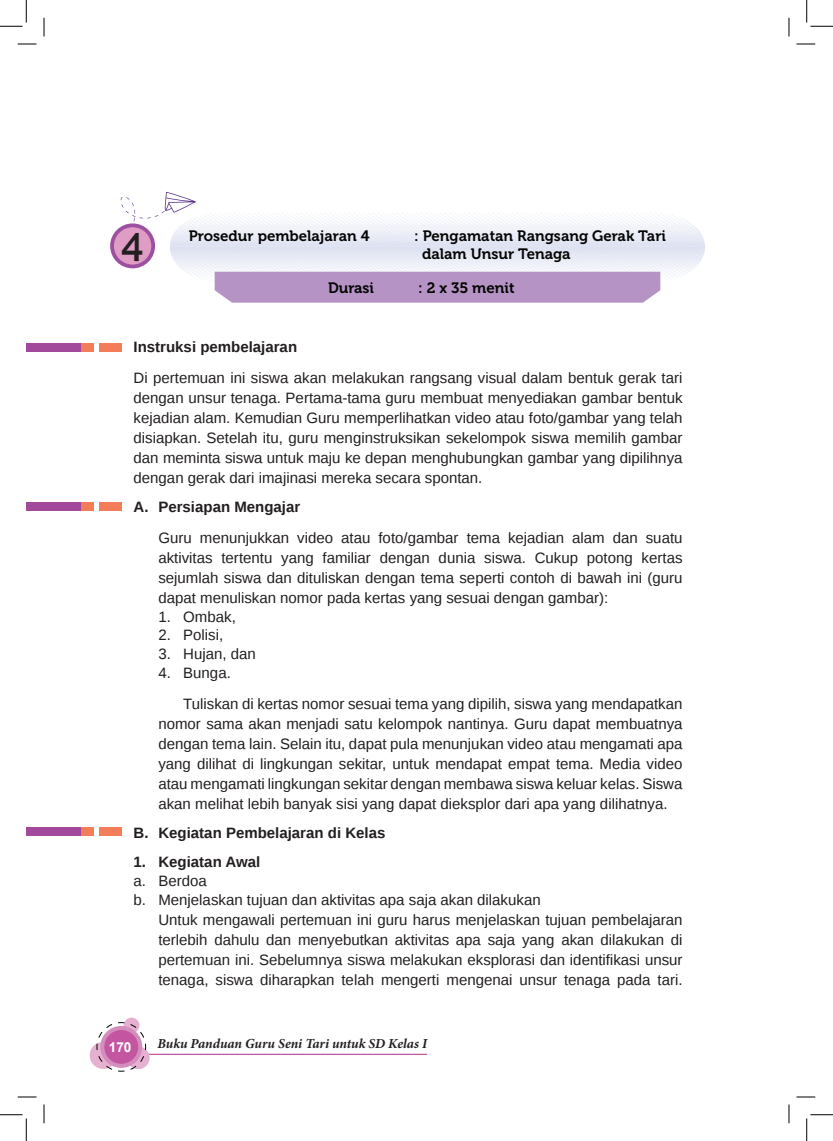
<style>
.page{position:relative;width:833px;height:1141px;background:#fff}
.page>*{position:absolute;margin:0;border:0;box-sizing:border-box;transform-origin:0 0}
.t1{font:600 40.25px "Raleway";color:#231f20}
.t2{font:15px/20px "Liberation Sans";color:#231f20;text-align:justify}
.t3{font:700 15px "Liberation Sans";color:#231f20}
.t4{font:15px/18px "Museo 700";color:#040503}
.t5{font:italic 700 13.75px "Minion Pro";letter-spacing:-.005em;color:#231f20}
.t6{font:700 13.62px "Arial";color:#fff}
</style>
<div class="page">
<hr style="left:123px;top:1053px;width:304px;height:1px;background:#c456a1">
<div style="left:90px;top:1041px;width:27px;height:27px;background:#e6b0d0;border-radius:50%"></div>
<svg style="left:124px;top:1017px;width:15px;height:16px"></svg>
<div style="left:127px;top:1046px;width:22px;height:23px;background:#e6b0d0;border-radius:50%"></div>
<svg style="left:96px;top:1021px;width:50px;height:51px"></svg>
<svg style="left:114px;top:192px;width:591px;height:110px"></svg>
<div style="left:112px;top:225px;width:41px;height:41px;background:#df9cc5;border-radius:50%"></div>
<div style="left:110px;top:223px;width:45px;height:45px;border:4px solid #9d509f;border-radius:50%"></div>
<div style="left:100px;top:343px;width:22px;height:9px;background:#f47d59"></div>
<div style="left:26px;top:343px;width:67px;height:9px;background:#a3499b"></div>
<div style="left:81px;top:343px;width:12px;height:9px;background:#f47d59"></div>
<div style="left:100px;top:502px;width:22px;height:8px;background:#f47d59"></div>
<div style="left:26px;top:502px;width:67px;height:8px;background:#a3499b"></div>
<div style="left:81px;top:502px;width:12px;height:8px;background:#f47d59"></div>
<div style="left:100px;top:827px;width:22px;height:9px;background:#f47d59"></div>
<div style="left:26px;top:827px;width:67px;height:9px;background:#a3499b"></div>
<div style="left:81px;top:827px;width:12px;height:9px;background:#f47d59"></div>
<svg style="left:18px;top:43px;width:18px;height:2px"></svg>
<svg style="left:796px;top:43px;width:18px;height:2px"></svg>
<svg style="left:18px;top:1096px;width:18px;height:1px"></svg>
<svg style="left:796px;top:1096px;width:18px;height:1px"></svg>
<svg style="left:43px;top:18px;width:2px;height:18px"></svg>
<svg style="left:43px;top:1104px;width:2px;height:19px"></svg>
<svg style="left:788px;top:18px;width:1px;height:18px"></svg>
<svg style="left:788px;top:1104px;width:1px;height:19px"></svg>
<svg style="left:0;top:0;width:27px;height:27px"></svg>
<svg style="left:0;top:1114px;width:27px;height:26px"></svg>
<svg style="left:806px;top:0;width:26px;height:27px"></svg>
<svg style="left:806px;top:1114px;width:26px;height:26px"></svg>
<h1 class="t1" style="left:121px;top:218px;width:24px">4</h1>
<p class="t4" style="left:189px;top:227px;width:182px">Prosedur pembelajaran 4</p>
<p class="t4" style="left:422px;top:227px;width:245px;text-indent:-8px">: Pengamatan Rangsang Gerak Tari dalam Unsur Tenaga</p>
<p class="t4" style="left:328px;top:279px;width:48px">Durasi</p>
<p class="t4" style="left:418px;top:279px;width:98px">: 2 x 35 menit</p>
<p class="t3" style="left:133px;top:336px;width:165px">Instruksi pembelajaran</p>
<p class="t2" style="left:133px;top:368px;width:550px">Di pertemuan ini siswa akan melakukan rangsang visual dalam bentuk gerak tari dengan unsur tenaga. Pertama-tama guru membuat menyediakan gambar bentuk kejadian alam. Kemudian Guru memperlihatkan video atau foto/gambar yang telah disiapkan. Setelah itu, guru menginstruksikan sekelompok siswa memilih gambar dan meminta siswa untuk maju ke depan menghubungkan gambar yang dipilihnya dengan gerak dari imajinasi mereka secara spontan.</p>
<p class="t3" style="left:133px;top:496px;width:168px">A. Persiapan Mengajar</p>
<p class="t2" style="left:158px;top:528px;width:525px">Guru menunjukkan video atau foto/gambar tema kejadian alam dan suatu aktivitas tertentu yang familiar dengan dunia siswa. Cukup potong kertas sejumlah siswa dan dituliskan dengan tema seperti contoh di bawah ini (guru dapat menuliskan nomor pada kertas yang sesuai dengan gambar):</p>
<p class="t2" style="left:158px;top:607px;width:79px">1. Ombak,</p>
<p class="t2" style="left:158px;top:625px;width:66px">2. Polisi,</p>
<p class="t2" style="left:158px;top:644px;width:99px">3. Hujan, dan</p>
<p class="t2" style="left:183px;top:658px;width:500px;line-height:30.6px;text-indent:-25px">4. Bunga.<br>Tuliskan di kertas nomor sesuai tema yang dipilih, siswa yang mendapatkan</p>
<p class="t2" style="left:158px;top:714px;width:525px">nomor sama akan menjadi satu kelompok nantinya. Guru dapat membuatnya dengan tema lain. Selain itu, dapat pula menunjukan video atau mengamati apa yang dilihat di lingkungan sekitar, untuk mendapat empat tema. Media video atau mengamati lingkungan sekitar dengan membawa siswa keluar kelas. Siswa akan melihat lebih banyak sisi yang dapat dieksplor dari apa yang dilihatnya.</p>
<p class="t3" style="left:133px;top:822px;width:253px">B. Kegiatan Pembelajaran di Kelas</p>
<p class="t3" style="left:133px;top:851px;width:128px">1. Kegiatan Awal</p>
<p class="t2" style="left:133px;top:871px;width:75px">a. Berdoa</p>
<p class="t2" style="left:133px;top:890px;width:408px">b. Menjelaskan tujuan dan aktivitas apa saja akan dilakukan</p>
<p class="t2" style="left:158px;top:910px;width:525px">Untuk mengawali pertemuan ini guru harus menjelaskan tujuan pembelajaran</p>
<p class="t2" style="left:158px;top:930px;width:525px">terlebih dahulu dan menyebutkan aktivitas apa saja yang akan dilakukan di</p>
<p class="t2" style="left:158px;top:950px;width:525px">pertemuan ini. Sebelumnya siswa melakukan eksplorasi dan identifikasi unsur</p>
<p class="t2" style="left:158px;top:970px;width:525px">tenaga, siswa diharapkan telah mengerti mengenai unsur tenaga pada tari.</p>
<p class="t6" style="left:109px;top:1037px;width:24px">170</p>
<p class="t5" style="left:157px;top:1033px;width:271px">Buku Panduan Guru Seni Tari untuk SD Kelas I</p>
</div>
